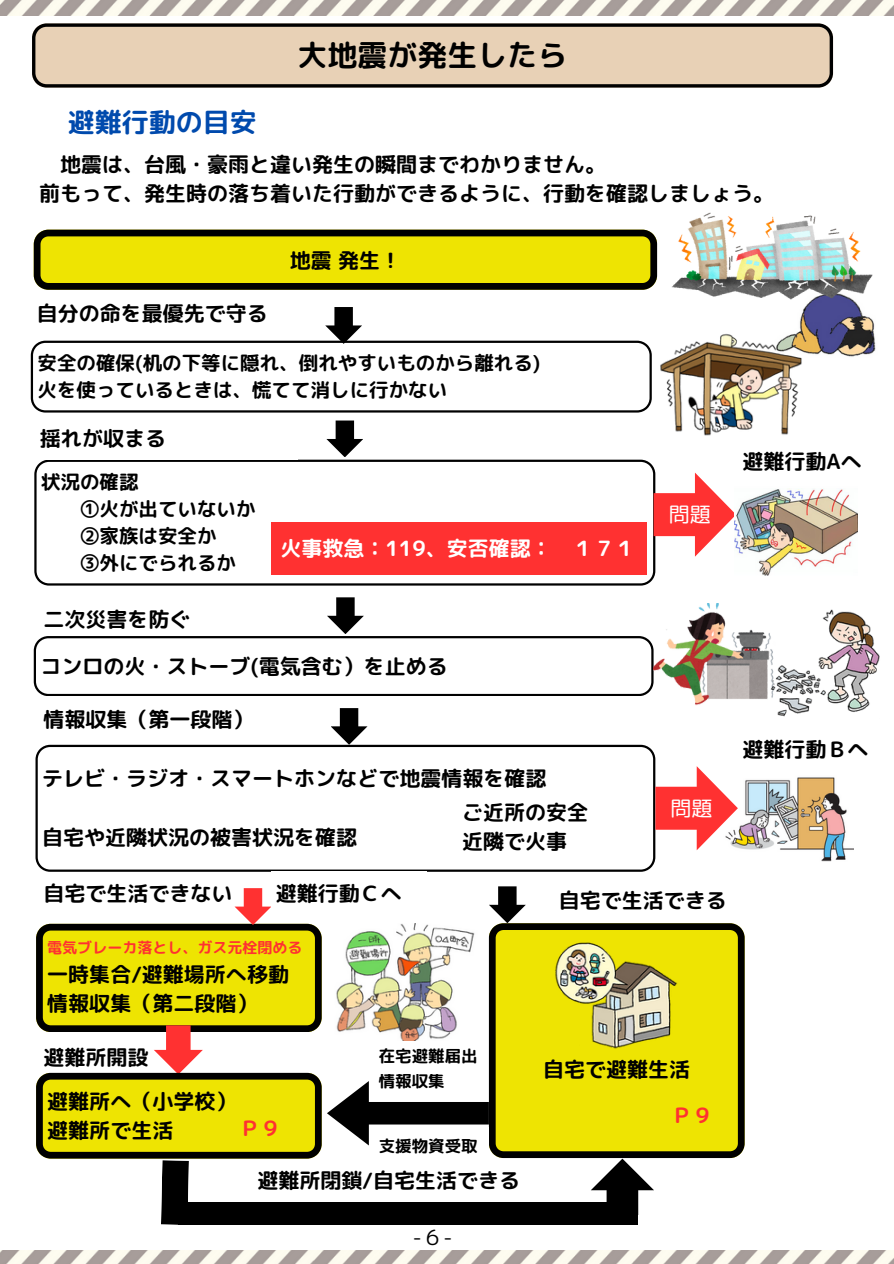
<style>
.page{position:relative;width:894px;height:1264px;background:#fff}
.page>*{position:absolute;margin:0;border:0;box-sizing:border-box;transform-origin:0 0}
.t1{font:30px "rounded mplus 1 p bold";color:#000}
.t2{font:27px "rounded mplus 1 p bold";color:#004aad}
.t3{font:21px/29.2px "rounded mplus 1 p bold";color:#000}
.t4{font:21px "rounded mplus 1 p bold";color:#fff}
.t5{font:21px "rounded mplus 1 p regular";color:#fff}
.t6{font:21px "rounded mplus 1 p bold";color:#ff3131}
.t7{font:21px "rounded mplus 1 p regular";color:#000}
.t8{font:19.5px/27px "rounded mplus 1 p bold";color:#000}
.t9{font:16.5px "rounded mplus 1 p bold";color:#000}
.t10{font:15px "rounded mplus 1 p bold";color:#ff3131}
</style>
<div class="page">
<img style="left:0;top:0;width:893px;height:15px">
<img style="left:0;top:1250px;width:892px;height:13px">
<svg style="left:34px;top:230px;width:623px;height:60px;background:#b6af02"></svg>
<svg style="left:34px;top:459px;width:621px;height:126px"></svg>
<svg style="left:35px;top:744px;width:620px;height:127px"></svg>
<svg style="left:489px;top:923px;width:255px;height:234px;background:#cac202"></svg>
<svg style="left:653px;top:472px;width:81px;height:84px"></svg>
<div style="left:271px;top:522px;width:375px;height:52px;background:#ff3131"></div>
<div style="left:457px;top:790px;width:140px;height:72px;background:#fff"></div>
<svg style="left:590px;top:1158px;width:64px;height:57px"></svg>
<div style="left:178px;top:1202px;width:459px;height:23px;background:#000"></div>
<svg style="left:34px;top:597px;width:619px;height:99px"></svg>
<svg style="left:331px;top:708px;width:36px;height:36px"></svg>
<svg style="left:489px;top:886px;width:36px;height:37px"></svg>
<svg style="left:326px;top:420px;width:37px;height:37px"></svg>
<svg style="left:327px;top:1080px;width:162px;height:65px"></svg>
<div style="left:374px;top:1127px;width:114px;height:36px;background:#fff"></div>
<img style="left:336px;top:923px;width:139px;height:117px">
<img style="left:805px;top:306px;width:71px;height:51px">
<img style="left:737px;top:777px;width:116px;height:84px">
<img style="left:734px;top:488px;width:122px;height:87px">
<img style="left:653px;top:603px;width:115px;height:102px">
<svg style="left:31px;top:307px;width:618px;height:105px"></svg>
<div style="left:666px;top:1093px;width:60px;height:43px;background:#eee402"></div>
<img style="left:549px;top:932px;width:133px;height:133px">
<img style="left:649px;top:307px;width:158px;height:129px">
<img style="left:768px;top:609px;width:112px;height:108px">
<img style="left:672px;top:212px;width:201px;height:94px">
<svg style="left:32px;top:23px;width:800px;height:65px;background:#cebaa2"></svg>
<svg style="left:655px;top:766px;width:82px;height:84px"></svg>
<svg style="left:36px;top:888px;width:285px;height:336px"></svg>
<div style="left:234px;top:1106px;width:69px;height:43px;background:#eee402"></div>
<h3 class="t1" style="left:297px;top:34px;width:271px">大地震が発生したら</h3>
<h2 class="t2" style="left:68px;top:103px;width:190px">避難行動の目安</h2>
<h3 class="t3" style="left:39px;top:149px;width:736px;text-indent:21px">地震は、台風・豪雨と違い発生の瞬間までわかりません。<br>前もって、発生時の落ち着いた行動ができるように、行動を確認しましょう。</h3>
<h1 class="t3" style="left:37px;top:299px;width:232px">自分の命を最優先で守る</h1>
<p class="t3" style="left:289px;top:245px;width:113px">地震発生！</p>
<h1 class="t8" style="left:37px;top:349px;width:504px">安全の確保(机の下等に隠れ、倒れやすいものから離れる)火を使っているときは、慌てて消しに行かない</h1>
<p class="t3" style="left:40px;top:423px;width:127px">揺れが収まる</p>
<p class="t8" style="left:80px;top:468px;width:177px;text-indent:-39px">状況の確認<br>➀火が出ていないか<br>②家族は安全か<br>③外にでられるか</p>
<p class="t4" style="left:280px;top:534px;width:357px">火事救急：119、安否確認： １７１</p>
<h3 class="t3" style="left:44px;top:604px;width:148px">二次災害を防ぐ</h3>
<p class="t3" style="left:40px;top:651px;width:409px">コンロの火・ストーブ(電気含む）を止める</p>
<p class="t3" style="left:44px;top:704px;width:211px">情報収集（第一段階）</p>
<h3 class="t3" style="left:42px;top:763px;width:505px">テレビ・ラジオ・スマートホンなどで地震情報を確認</h3>
<h3 class="t3" style="left:42px;top:822px;width:316px">自宅や近隣状況の被害状況を確認</h3>
<h3 class="t3" style="left:462px;top:797px;width:127px">ご近所の安全近隣で火事</h3>
<h3 class="t5" style="left:668px;top:499px;width:43px">問題</h3>
<p class="t5" style="left:670px;top:793px;width:43px">問題</p>
<p class="t3" style="left:44px;top:878px;width:190px">自宅で生活できない</p>
<p class="t3" style="left:558px;top:885px;width:169px">自宅で生活できる</p>
<p class="t3" style="left:276px;top:878px;width:127px">避難行動Ｃへ</p>
<p class="t10" style="left:47px;top:937px;width:256px">電気ブレーカ落とし、ガス元栓閉める</p>
<p class="t3" style="left:47px;top:958px;width:243px">一時集合/避難場所へ移動</p>
<h3 class="t3" style="left:47px;top:988px;width:211px">情報収集（第二段階）</h3>
<h3 class="t3" style="left:44px;top:1042px;width:106px">避難所開設</h3>
<h2 class="t3" style="left:47px;top:1086px;width:190px">避難所へ（小学校）避難所で生活</h2>
<p class="t6" style="left:239px;top:1113px;width:43px">Ｐ９</p>
<h3 class="t9" style="left:379px;top:1043px;width:100px">在宅避難届出</h3>
<h2 class="t9" style="left:379px;top:1069px;width:67px">情報収集</h2>
<h3 class="t9" style="left:379px;top:1133px;width:100px">支援物資受取</h3>
<h3 class="t3" style="left:257px;top:1165px;width:264px">避難所閉鎖/自宅生活できる</h3>
<h3 class="t7" style="left:412px;top:1222px;width:42px">-６-</h3>
<h2 class="t3" style="left:543px;top:1054px;width:148px">自宅で避難生活</h2>
<h4 class="t6" style="left:671px;top:1100px;width:43px">Ｐ９</h4>
<h3 class="t3" style="left:742px;top:446px;width:121px">避難行動Aへ</h3>
<h4 class="t3" style="left:742px;top:734px;width:127px">避難行動Ｂへ</h4>
</div>
